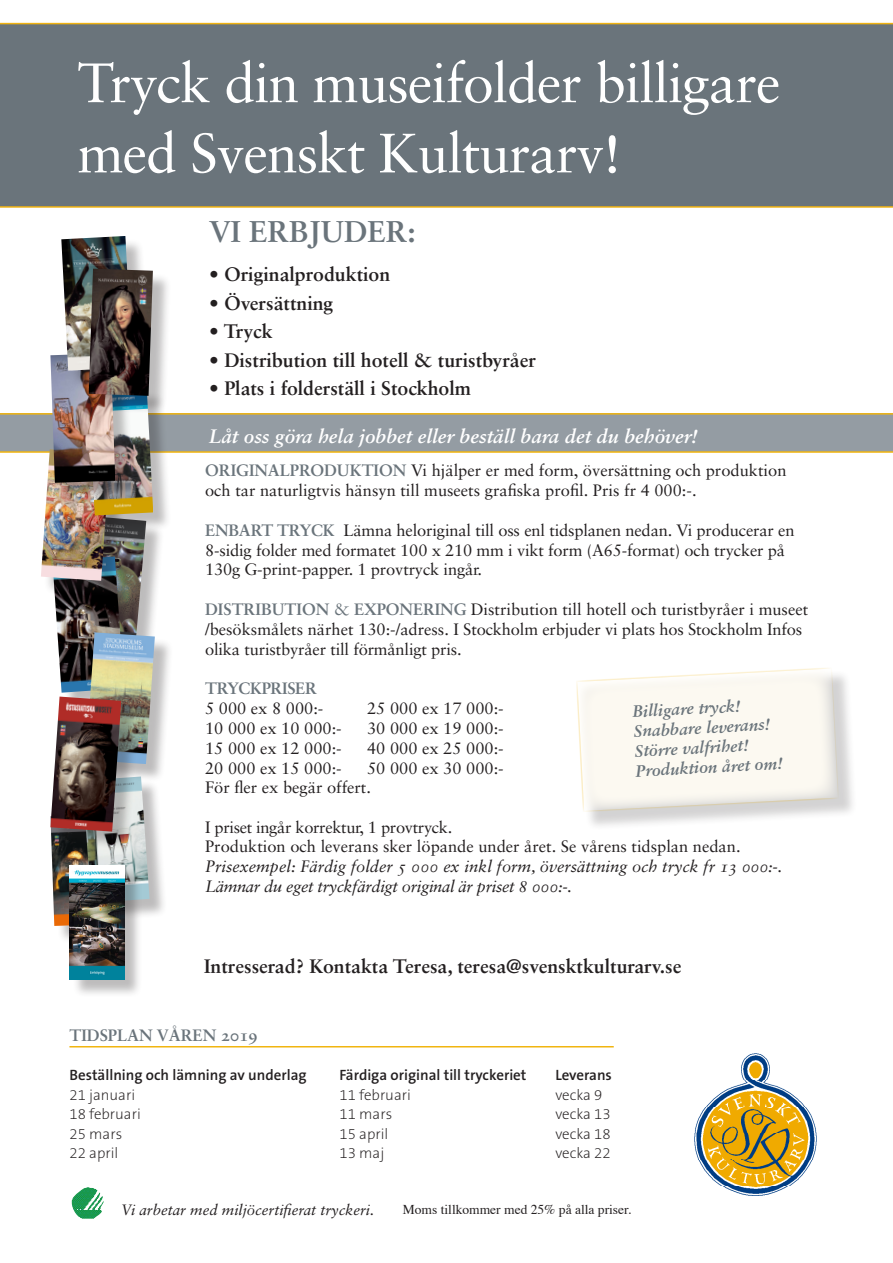
<style>
.page{position:relative;width:893px;height:1263px;background:#fff}
.page>*{position:absolute;margin:0;border:0;box-sizing:border-box;transform-origin:0 0}
.t1{font:55.5px/70.2px "Sabon";letter-spacing:-.02em;color:#fff}
.t2{font:30px "Sabon Bold Os F";color:#6a747b}
.t3{font:19.5px "Sabon Bold Os F";color:#231f20}
.t4{font:19.5px "Sabon Bold Italic Os F";color:#fff}
.t5{font:16.5px/19.8px "Sabon";color:#231f20}
.t6{font:16.5px "Sabon Italic Os F";letter-spacing:-.01em;color:#231f20}
.t7{font:16.5px "Sabon Bold Italic Os F";color:#6a747b}
.t8{font:16.5px "Sabon";letter-spacing:-.02em;color:#231f20}
.t9{font:16.5px "Sabon Bold Os F";color:#6a747b}
.t10{font:16.5px "Sabon Bold Os F";letter-spacing:-.02em;color:#6a747b}
.t11{font:200 15px "The Sans B2";color:#231f20}
.t12{font:600 15px "The Sans B6";color:#231f20}
.t13{font:15px "Sabon Italic Os F";color:#231f20}
.t14{font:13.5px "Times";color:#231f20}
.s1{font-family:"Sabon Bold Os F";color:#6a747b}
.s2{color:#6a747b}
</style>
<div class="page">
<svg style="left:0;top:413px;width:893px;height:40px;background:#9b9e98"></svg>
<img style="left:71px;top:1187px;width:33px;height:32px">
<div style="left:579px;top:670px;width:279px;height:161px;background:#231f20;opacity:.2"></div>
<svg style="left:576px;top:668px;width:264px;height:145px"></svg>
<div style="left:53px;top:817px;width:73px;height:128px;background:#231f20;opacity:.3"></div>
<img style="left:51px;top:831px;width:32px;height:95px">
<div style="left:0;top:23px;width:893px;height:185px;background:#6a747b"></div>
<div style="left:85px;top:779px;width:83px;height:142px;background:#231f20;opacity:.3"></div>
<img style="left:83px;top:782px;width:67px;height:121px">
<div style="left:79px;top:518px;width:86px;height:146px;background:#231f20;opacity:.3"></div>
<img style="left:128px;top:534px;width:18px;height:98px">
<div style="left:55px;top:559px;width:87px;height:152px;background:#231f20;opacity:.3"></div>
<img style="left:55px;top:599px;width:69px;height:94px">
<div style="left:89px;top:635px;width:84px;height:147px;background:#231f20;opacity:.3"></div>
<img style="left:86px;top:632px;width:69px;height:132px">
<div style="left:44px;top:452px;width:84px;height:147px;background:#231f20;opacity:.3"></div>
<img style="left:41px;top:449px;width:69px;height:132px">
<div style="left:91px;top:391px;width:81px;height:143px;background:#231f20;opacity:.3"></div>
<img style="left:88px;top:414px;width:65px;height:101px">
<div style="left:53px;top:356px;width:81px;height:145px;background:#231f20;opacity:.3"></div>
<img style="left:50px;top:354px;width:65px;height:129px">
<div style="left:72px;top:868px;width:71px;height:130px;background:#231f20;opacity:.3"></div>
<img style="left:69px;top:865px;width:55px;height:114px">
<div style="left:64px;top:239px;width:87px;height:150px;background:#231f20;opacity:.3"></div>
<img style="left:61px;top:236px;width:71px;height:135px">
<div style="left:91px;top:271px;width:80px;height:143px;background:#231f20;opacity:.3"></div>
<img style="left:89px;top:269px;width:64px;height:127px">
<div style="left:53px;top:699px;width:87px;height:151px;background:#231f20;opacity:.3"></div>
<img style="left:50px;top:696px;width:71px;height:135px">
<img style="left:694px;top:1054px;width:123px;height:141px">
<hr style="left:69px;top:1046px;width:545px;height:1px;background:#f1b510">
<p class="t1" style="left:77px;top:47px;width:705px">Tryck din museifolder billigare med Svenskt Kulturarv!</p>
<p class="t2" style="left:209px;top:213px;width:208px">VI ERBJUDER:</p>
<p class="t3" style="left:209px;top:263px;width:183px">• Originalproduktion</p>
<p class="t3" style="left:209px;top:291px;width:126px">• Översättning</p>
<p class="t3" style="left:209px;top:320px;width:65px">• Tryck</p>
<p class="t3" style="left:209px;top:348px;width:328px">• Distribution till hotell &amp; turistbyråer</p>
<p class="t3" style="left:209px;top:377px;width:263px">• Plats i folderställ i Stockholm</p>
<p class="t4" style="left:209px;top:425px;width:490px">Låt oss göra hela jobbet eller beställ bara det du behöver!</p>
<p class="t5" style="left:205px;top:461px;width:583px"><span class="s1">ORIGINALPRODUKTION</span> Vi hjälper er med form, översättning och produktion och tar naturligtvis hänsyn till museets grafiska profil. Pris fr 4 000:-.</p>
<p class="t5" style="left:205px;top:520px;width:591px"><span class="s1">ENBART TRYCK</span> Lämna heloriginal till oss enl tidsplanen nedan. Vi producerar en</p>
<p class="t5" style="left:205px;top:540px;width:582px">8-sidig folder med formatet 100 x 210 mm i vikt form (A65-format) och trycker på<br>130g G-print-papper. 1 provtryck ingår.</p>
<p class="t5" style="left:205px;top:599px;width:605px"><span class="s1">DISTRIBUTION</span> <span class="s2">&amp;</span> <span class="s1">EXPONERING</span> Distribution till hotell och turistbyråer i museet /besöksmålets närhet 130:-/adress. I Stockholm erbjuder vi plats hos Stockholm Infos olika turistbyråer till förmånligt pris.</p>
<p class="t10" style="left:205px;top:678px;width:113px">TRYCKPRISER</p>
<p class="t5" style="left:205px;top:698px;width:120px">5 000 ex 8 000:-</p>
<p class="t5" style="left:367px;top:698px;width:138px">25 000 ex 17 000:-</p>
<p class="t5" style="left:205px;top:718px;width:138px">10 000 ex 10 000:-</p>
<p class="t5" style="left:367px;top:718px;width:138px">30 000 ex 19 000:-</p>
<p class="t5" style="left:205px;top:738px;width:138px">15 000 ex 12 000:-</p>
<p class="t5" style="left:367px;top:738px;width:138px">40 000 ex 25 000:-</p>
<p class="t5" style="left:205px;top:758px;width:138px">20 000 ex 15 000:-</p>
<p class="t5" style="left:367px;top:758px;width:138px">50 000 ex 30 000:-</p>
<p class="t5" style="left:205px;top:777px;width:167px">För fler ex begär offert.</p>
<p class="t8" style="left:205px;top:817px;width:249px">I priset ingår korrektur, 1 provtryck.</p>
<p class="t5" style="left:205px;top:836px;width:537px">Produktion och leverans sker löpande under året. Se vårens tidsplan nedan.</p>
<p class="t6" style="left:205px;top:857px;width:579px">Prisexempel: Färdig folder 5 000 ex inkl form, översättning och tryck fr 13 000:-.</p>
<p class="t6" style="left:205px;top:877px;width:369px">Lämnar du eget tryckfärdigt original är priset 8 000:-.</p>
<p class="t7" style="left:632px;top:701px;width:109px;rotate:-3deg">Billigare tryck!</p>
<p class="t7" style="left:633px;top:721px;width:138px;rotate:-3deg">Snabbare leverans!</p>
<p class="t7" style="left:634px;top:741px;width:116px;rotate:-3deg">Större valfrihet!</p>
<p class="t7" style="left:635px;top:761px;width:149px;rotate:-3deg">Produktion året om!</p>
<p class="t3" style="left:204px;top:954px;width:479px">Intresserad? Kontakta Teresa, teresa@svensktkulturarv.se</p>
<p class="t9" style="left:69px;top:1025px;width:190px">TIDSPLAN VÅREN 2019</p>
<p class="t12" style="left:69px;top:1067px;width:239px">Beställning och lämning av underlag</p>
<p class="t12" style="left:339px;top:1067px;width:189px">Färdiga original till tryckeriet</p>
<p class="t12" style="left:555px;top:1067px;width:58px">Leverans</p>
<p class="t11" style="left:69px;top:1087px;width:67px">21 januari</p>
<p class="t11" style="left:339px;top:1087px;width:73px">11 februari</p>
<p class="t11" style="left:555px;top:1087px;width:48px">vecka 9</p>
<p class="t11" style="left:69px;top:1106px;width:73px">18 februari</p>
<p class="t11" style="left:339px;top:1106px;width:54px">11 mars</p>
<p class="t11" style="left:555px;top:1106px;width:57px">vecka 13</p>
<p class="t11" style="left:69px;top:1126px;width:54px">25 mars</p>
<p class="t11" style="left:339px;top:1126px;width:50px">15 april</p>
<p class="t11" style="left:555px;top:1126px;width:57px">vecka 18</p>
<p class="t11" style="left:69px;top:1145px;width:50px">22 april</p>
<p class="t11" style="left:339px;top:1145px;width:46px">13 maj</p>
<p class="t11" style="left:555px;top:1145px;width:57px">vecka 22</p>
<p class="t13" style="left:121px;top:1201px;width:255px">Vi arbetar med miljöcertifierat tryckeri.</p>
<p class="t14" style="left:403px;top:1196px;width:230px">Moms tillkommer med 25% på alla priser.</p>
</div>
